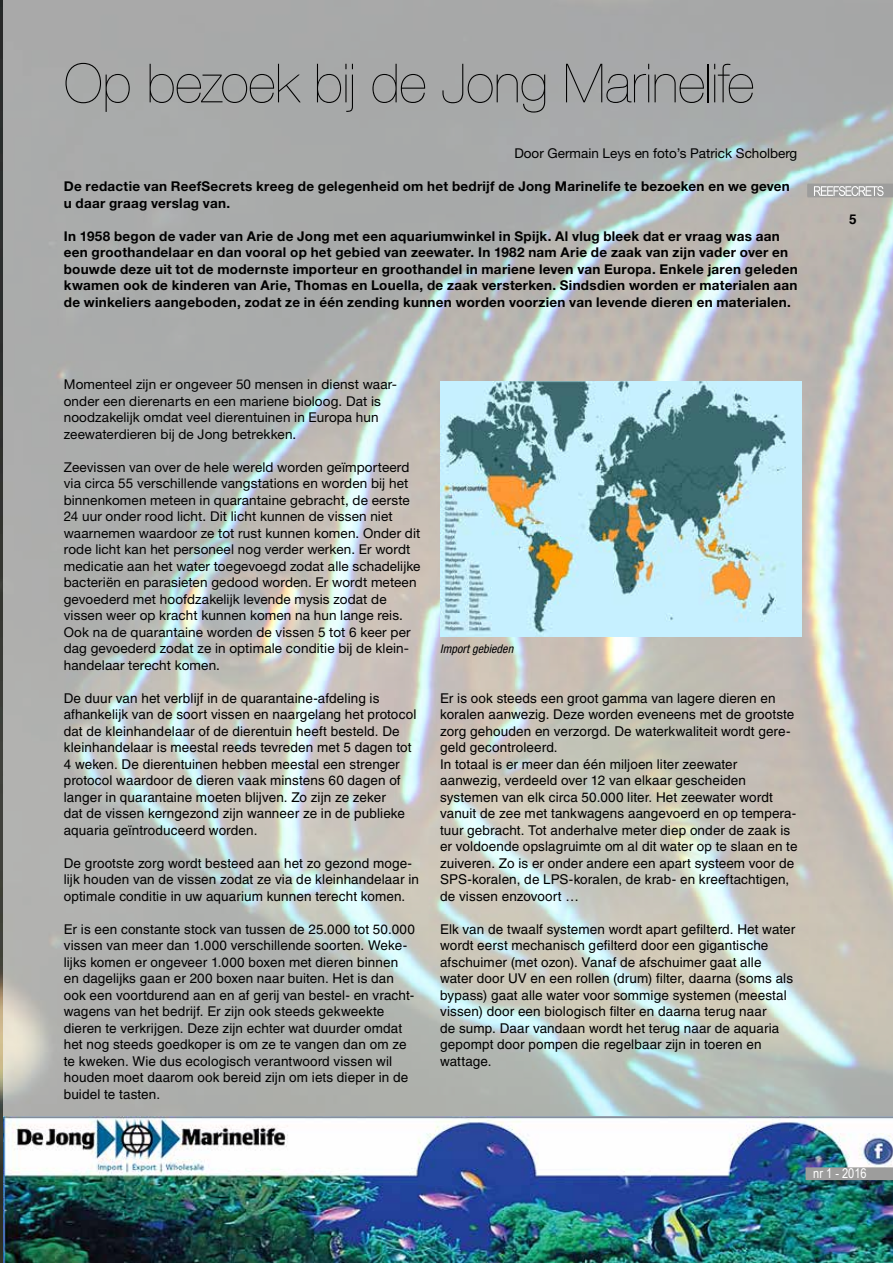
<style>
.page{position:relative;width:893px;height:1263px;background:#fff}
.page>*{position:absolute;margin:0;border:0;box-sizing:border-box;transform-origin:0 0}
.t1{font:200 54px "Helvetica Neue LT Std";letter-spacing:-.01em;color:#000}
.t2{font:13.5px/16.5px "Helvetica LT Std";letter-spacing:.01em;color:#000}
.t3{font:13.5px/16.5px "Helvetica Neue LT Std";letter-spacing:.01em;color:#000}
.t4{font:700 13.5px/16.5px "Helvetica Neue LT Std";letter-spacing:.02em;color:#000}
.t5{font:13.5px "Arial Narrow";color:#fff}
.t6{font:700 13.5px "Helvetica";color:#000}
.t7{font:italic condensed 12px "Helvetica Neue LT Std";letter-spacing:.005em;color:#000}
</style>
<div class="page">
<img style="left:0;top:0;width:893px;height:1263px">
<img style="left:440px;top:382px;width:361px;height:255px">
<img style="left:3px;top:1116px;width:890px;height:147px">
<div style="left:807px;top:184px;width:86px;height:13px;background:#9d9d9c"></div>
<div style="left:805px;top:1167px;width:88px;height:13px;background:#9d9d9c"></div>
<svg style="left:814px;top:186px;width:69px;height:10px"></svg>
<h1 class="t1" style="left:64px;top:52px;width:692px">Op bezoek bij de Jong Marinelife</h1>
<p class="t3" style="left:514px;top:145px;width:284px">Door Germain Leys en foto’s Patrick Scholberg</p>
<p class="t4" style="left:64px;top:178px;width:728px">De redactie van ReefSecrets kreeg de gelegenheid om het bedrijf de Jong Marinelife te bezoeken en we geven u daar graag verslag van.</p>
<p class="t4" style="left:64px;top:227px;width:735px">In 1958 begon de vader van Arie de Jong met een aquariumwinkel in Spijk. Al vlug bleek dat er vraag was aan een groothandelaar en dan vooral op het gebied van zeewater. In 1982 nam Arie de zaak van zijn vader over en bouwde deze uit tot de modernste importeur en groothandel in mariene leven van Europa. Enkele jaren geleden kwamen ook de kinderen van Arie, Thomas en Louella, de zaak versterken. Sindsdien worden er materialen aan de winkeliers aangeboden, zodat ze in één zending kunnen worden voorzien van levende dieren en materialen.</p>
<p class="t6" style="left:849px;top:211px;width:9px">5</p>
<p class="t3" style="left:64px;top:376px;width:335px">Momenteel zijn er ongeveer 50 mensen in dienst waar&shy;onder een dierenarts en een mariene bioloog. Dat is noodzakelijk omdat veel dierentuinen in Europa hun zeewaterdieren bij de Jong betrekken.</p>
<p class="t3" style="left:64px;top:459px;width:358px">Zeevissen van over de hele wereld worden geïmporteerd via circa 55 verschillende vangstations en worden bij het binnenkomen meteen in quarantaine gebracht, de eerste 24 uur onder rood licht. Dit licht kunnen de vissen niet waarnemen waardoor ze tot rust kunnen komen. Onder dit rode licht kan het personeel nog verder werken. Er wordt medicatie aan het water toegevoegd zodat alle schadelijke bacteriën en parasieten gedood worden. Er wordt meteen gevoederd met hoofdzakelijk levende mysis zodat de vissen weer op kracht kunnen komen na hun lange reis.<br>Ook na de quarantaine worden de vissen 5 tot 6 keer per dag gevoederd zodat ze in optimale conditie bij de klein&shy;handelaar terecht komen.</p>
<p class="t2" style="left:64px;top:690px;width:354px">De duur van het verblijf in de quarantaine-afdeling is afhankelijk van de soort vissen en naargelang het protocol dat de kleinhandelaar of de dierentuin heeft besteld. De kleinhandelaar is meestal reeds tevreden met 5 dagen tot 4 weken. De dierentuinen hebben meestal een strenger protocol waardoor de dieren vaak minstens 60 dagen of langer in quarantaine moeten blijven. Zo zijn ze zeker<br>dat de vissen kerngezond zijn wanneer ze in de publieke aquaria geïntroduceerd worden.</p>
<p class="t2" style="left:64px;top:855px;width:357px">De grootste zorg wordt besteed aan het zo gezond moge&shy;lijk houden van de vissen zodat ze via de kleinhandelaar in optimale conditie in uw aquarium kunnen terecht komen.</p>
<p class="t2" style="left:64px;top:921px;width:353px">Er is een constante stock van tussen de 25.000 tot 50.000 vissen van meer dan 1.000 verschillende soorten. Weke&shy;lijks komen er ongeveer 1.000 boxen met dieren binnen en dagelijks gaan er 200 boxen naar buiten. Het is dan ook een voortdurend aan en af gerij van bestel- en vracht&shy;wagens van het bedrijf. Er zijn ook steeds gekweekte dieren te verkrijgen. Deze zijn echter wat duurder omdat het nog steeds goedkoper is om ze te vangen dan om ze te kweken. Wie dus ecologisch verantwoord vissen wil houden moet daarom ook bereid zijn om iets dieper in de buidel te tasten.</p>
<p class="t7" style="left:440px;top:642px;width:75px">Import gebieden</p>
<p class="t2" style="left:440px;top:690px;width:359px">Er is ook steeds een groot gamma van lagere dieren en koralen aanwezig. Deze worden eveneens met de grootste zorg gehouden en verzorgd. De waterkwaliteit wordt gere&shy;geld gecontroleerd.<br>In totaal is er meer dan één miljoen liter zeewater aanwezig, verdeeld over 12 van elkaar gescheiden systemen van elk circa 50.000 liter. Het zeewater wordt vanuit de zee met tankwagens aangevoerd en op tempera&shy;tuur gebracht. Tot anderhalve meter diep onder de zaak is er voldoende opslagruimte om al dit water op te slaan en te zuiveren. Zo is er onder andere een apart systeem voor de SPS-koralen, de LPS-koralen, de krab- en kreeftachtigen, de vissen enzovoort …</p>
<p class="t2" style="left:440px;top:921px;width:357px">Elk van de twaalf systemen wordt apart gefilterd. Het water wordt eerst mechanisch gefilterd door een gigantische afschuimer (met ozon). Vanaf de afschuimer gaat alle water door UV en een rollen (drum) filter, daarna (soms als bypass) gaat alle water voor sommige systemen (meestal vissen) door een biologisch filter en daarna terug naar<br>de sump. Daar vandaan wordt het terug naar de aquaria gepompt door pompen die regelbaar zijn in toeren en wattage.</p>
<p class="t5" style="left:813px;top:1164px;width:55px">nr 1 - 2016</p>
</div>
